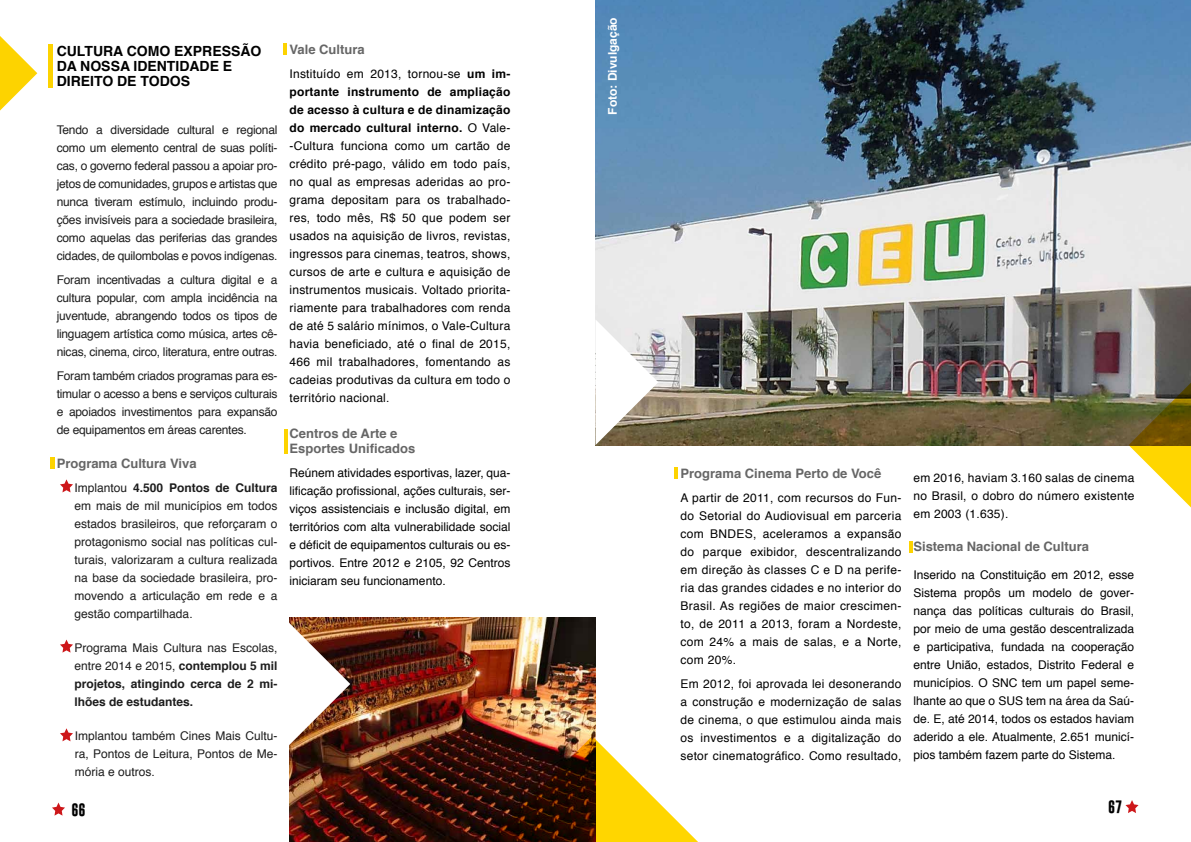
<style>
.page{position:relative;width:1191px;height:842px;background:#fff}
.page>*{position:absolute;margin:0;border:0;box-sizing:border-box;transform-origin:0 0}
.t1{font:700 14px/15px "Helvetica";color:#000}
.t2{font:700 13px/15px "Helvetica";color:#666}
.t3{font:700 13px "Gobold";color:#000}
.t4{font:12px/18px "Helvetica";letter-spacing:.02em;color:#000;text-align:justify}
.t5{font:12px/18px "Helvetica";letter-spacing:-.02em;color:#1d1d1d;text-align:justify}
.t6{font:700 12px/18px "Helvetica";color:#1d1d1d;text-align:justify}
.t7{font:700 12px "Helvetica";color:#fff}
.s1{font-weight:700}
.s2{font-weight:400}
</style>
<div class="page">
<svg style="left:0;top:36px;width:37px;height:75px"></svg>
<div style="left:48px;top:44px;width:5px;height:44px;background:#fdd300"></div>
<div style="left:50px;top:458px;width:5px;height:11px;background:#fdd300"></div>
<hr style="left:283px;top:44px;width:4px;height:11px;background:#fdd300">
<svg style="left:284px;top:429px;width:3px;height:25px"></svg>
<hr style="left:674px;top:468px;width:4px;height:11px;background:#fdd300">
<svg style="left:909px;top:541px;width:3px;height:11px"></svg>
<img style="left:595px;top:0;width:596px;height:445px">
<img style="left:289px;top:618px;width:306px;height:224px">
<svg style="left:595px;top:319px;width:63px;height:126px"></svg>
<img style="left:289px;top:621px;width:61px;height:126px">
<svg style="left:1128px;top:373px;width:63px;height:135px"></svg>
<svg style="left:472px;top:736px;width:226px;height:106px"></svg>
<svg style="left:1125px;top:800px;width:13px;height:13px"></svg>
<svg style="left:52px;top:802px;width:13px;height:14px"></svg>
<svg style="left:60px;top:479px;width:13px;height:14px"></svg>
<svg style="left:60px;top:639px;width:13px;height:14px"></svg>
<svg style="left:60px;top:728px;width:13px;height:13px"></svg>
<p class="t1" style="left:57px;top:44px;width:206px">CULTURA COMO EXPRESSÃO<br>DA NOSSA IDENTIDADE E<br>DIREITO DE TODOS</p>
<p class="t5" style="left:57px;top:121px;width:222px">Tendo a diversidade cultural e regional como um elemento central de suas políti&shy;cas, o governo federal passou a apoiar pro&shy;jetos de comunidades, grupos e artistas que nunca tiveram estímulo, incluindo produ&shy;ções invisíveis para a sociedade brasileira, como aquelas das periferias das grandes cidades, de quilombolas e povos indígenas.</p>
<p class="t5" style="left:57px;top:271px;width:222px">Foram incentivadas a cultura digital e a cultura popular, com ampla incidência na juventude, abrangendo todos os tipos de linguagem artística como música, artes cê&shy;nicas, cinema, circo, literatura, entre outras.</p>
<p class="t5" style="left:57px;top:367px;width:222px">Foram também criados programas para es&shy;timular o acesso a bens e serviços culturais e apoiados investimentos para expansão de equipamentos em áreas carentes.</p>
<p class="t2" style="left:57px;top:456px;width:141px">Programa Cultura Viva</p>
<p class="t5" style="left:75px;top:479px;width:204px;text-indent:-11px">▪ Implantou <span class="s1">4.500 Pontos de Cultura </span>em mais de mil municípios em todos estados brasileiros, que reforçaram o protagonismo social nas políticas cul&shy;turais, valorizaram a cultura realizada na base da sociedade brasileira, pro&shy;movendo a articulação em rede e a gestão compartilhada.</p>
<p class="t6" style="left:75px;top:639px;width:204px;text-indent:-11px">▪ <span class="s2">Programa Mais Cultura nas Escolas, entre 2014 e 2015,</span> contemplou 5 mil projetos, atingindo cerca de 2 mi&shy;lhões de estudantes.</p>
<p class="t5" style="left:75px;top:727px;width:204px;text-indent:-11px">▪ Implantou também Cines Mais Cultu&shy;ra, Pontos de Leitura, Pontos de Me&shy;mória e outros.</p>
<p class="t3" style="left:71px;top:801px;width:16px">66</p>
<p class="t7" style="left:603px;top:115px;width:99px;rotate:-90deg">Foto: Divulgação</p>
<p class="t2" style="left:289px;top:42px;width:77px">Vale Cultura</p>
<p class="t4" style="left:289px;top:65px;width:222px">Instituído em 2013, tornou-se <span class="s1">um im&shy;portante instrumento de ampliação de acesso à cultura e de dinamização do mercado cultural interno.</span> O Vale--Cultura funciona como um cartão de crédito pré-pago, válido em todo país, no qual as empresas aderidas ao pro&shy;grama depositam para os trabalhado&shy;res, todo mês, R$ 50 que podem ser usados na aquisição de livros, revistas, ingressos para cinemas, teatros, shows, cursos de arte e cultura e aquisição de instrumentos musicais. Voltado priorita&shy;riamente para trabalhadores com renda de até 5 salário mínimos, o Vale-Cultura havia beneficiado, até o final de 2015, 466 mil trabalhadores, fomentando as cadeias produtivas da cultura em todo o território nacional.</p>
<p class="t2" style="left:289px;top:426px;width:127px">Centros de Arte e<br>Esportes Unificados</p>
<p class="t4" style="left:289px;top:464px;width:222px">Reúnem atividades esportivas, lazer, qua&shy;lificação profissional, ações culturais, ser&shy;viços assistenciais e inclusão digital, em territórios com alta vulnerabilidade social e déficit de equipamentos culturais ou es&shy;portivos. Entre 2012 e 2105, 92 Centros iniciaram seu funcionamento.</p>
<p class="t2" style="left:680px;top:466px;width:202px">Programa Cinema Perto de Você</p>
<p class="t4" style="left:680px;top:489px;width:222px">A partir de 2011, com recursos do Fun&shy;do Setorial do Audiovisual em parceria com BNDES, aceleramos a expansão do parque exibidor, descentralizando em direção às classes C e D na perife&shy;ria das grandes cidades e no interior do Brasil. As regiões de maior crescimen&shy;to, de 2011 a 2013, foram a Nordeste, com 24% a mais de salas, e a Norte, com 20%.</p>
<p class="t4" style="left:680px;top:675px;width:222px">Em 2012, foi aprovada lei desonerando a construção e modernização de salas de cinema, o que estimulou ainda mais os investimentos e a digitalização do setor cinematográfico. Como resultado,</p>
<p class="t4" style="left:913px;top:469px;width:222px">em 2016, haviam 3.160 salas de cinema no Brasil, o dobro do número existente em 2003 (1.635).</p>
<p class="t2" style="left:913px;top:539px;width:177px">Sistema Nacional de Cultura</p>
<p class="t4" style="left:913px;top:566px;width:222px">Inserido na Constituição em 2012, esse Sistema propôs um modelo de gover&shy;nança das políticas culturais do Brasil, por meio de uma gestão descentralizada e participativa, fundada na cooperação entre União, estados, Distrito Federal e municípios. O SNC tem um papel seme&shy;lhante ao que o SUS tem na área da Saú&shy;de. E, até 2014, todos os estados haviam aderido a ele. Atualmente, 2.651 municí&shy;pios também fazem parte do Sistema.</p>
<p class="t3" style="left:1108px;top:799px;width:16px">67</p>
</div>
